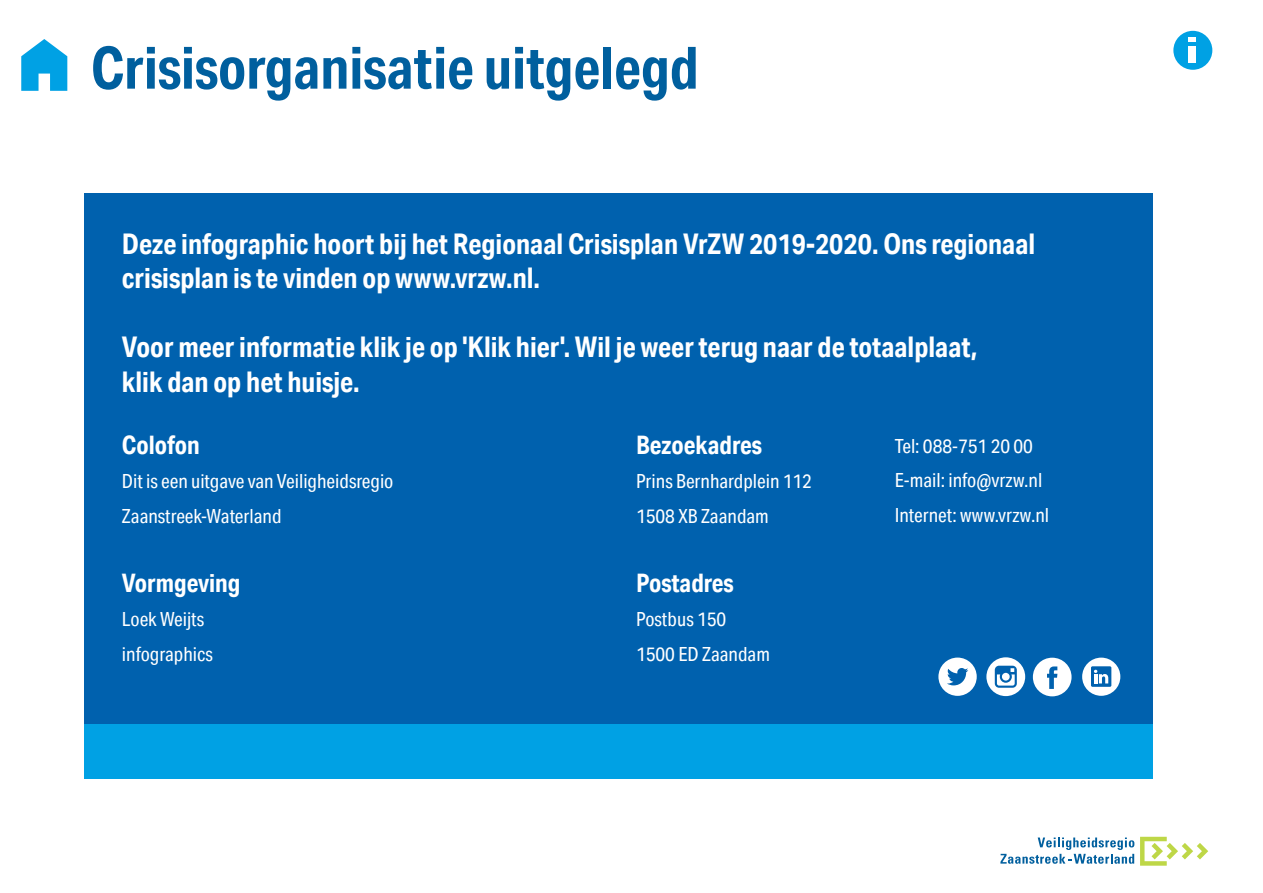
<style>
.page{position:relative;width:1263px;height:893px;background:#fff}
.page>*{position:absolute;margin:0;border:0;box-sizing:border-box;transform-origin:0 0}
.t1{font:700 58.5px "Aktiv Grotesk Cd";color:#005f9e}
.t2{font:700 28.5px/34.5px "Aktiv Grotesk Cd";color:#fff}
.t3{font:700 25.5px "Aktiv Grotesk Cd";color:#fff}
.t4{font:19.5px/34.5px "Aktiv Grotesk Cd";color:#fff}
</style>
<div class="page">
<svg style="left:1140px;top:837px;width:68px;height:29px"></svg>
<svg style="left:1000px;top:837px;width:134px;height:27px"></svg>
<div style="left:84px;top:193px;width:1069px;height:531px;background:#0061ae"></div>
<div style="left:84px;top:724px;width:1068px;height:54px;background:#00a1e4"></div>
<svg style="left:1082px;top:658px;width:38px;height:38px"></svg>
<svg style="left:938px;top:658px;width:39px;height:38px"></svg>
<svg style="left:986px;top:657px;width:39px;height:39px"></svg>
<svg style="left:1033px;top:658px;width:38px;height:38px"></svg>
<svg style="left:21px;top:39px;width:46px;height:52px"></svg>
<div style="left:1173px;top:31px;width:39px;height:39px;background:#00a1e4;border-radius:50%"></div>
<div style="left:1188px;top:46px;width:8px;height:16px;background:#fff"></div>
<svg style="left:1188px;top:38px;width:8px;height:4px"></svg>
<h1 class="t1" style="left:91px;top:32px;width:609px">Crisisorganisatie uitgelegd</h1>
<p class="t2" style="left:122px;top:226px;width:915px">Deze infographic hoort bij het Regionaal Crisisplan VrZW 2019-2020. Ons regionaal crisisplan is te vinden op www.vrzw.nl.</p>
<p class="t2" style="left:122px;top:330px;width:857px">Voor meer informatie klik je op 'Klik hier'. Wil je weer terug naar de totaalplaat, klik dan op het huisje.</p>
<p class="t3" style="left:122px;top:429px;width:79px">Colofon</p>
<p class="t4" style="left:122px;top:464px;width:273px">Dit is een uitgave van Veiligheidsregio<br>Zaanstreek-Waterland</p>
<p class="t3" style="left:122px;top:567px;width:120px">Vormgeving</p>
<p class="t4" style="left:122px;top:602px;width:92px">Loek Weijts infographics</p>
<p class="t3" style="left:636px;top:429px;width:127px">Bezoekadres</p>
<p class="t4" style="left:636px;top:464px;width:177px">Prins Bernhardplein 112<br>1508 XB Zaandam</p>
<p class="t3" style="left:636px;top:567px;width:99px">Postadres</p>
<p class="t4" style="left:636px;top:602px;width:135px">Postbus 150<br>1500 ED Zaandam</p>
<p class="t4" style="left:895px;top:428px;width:156px">Tel: 088-751 20 00<br>E-mail: info@vrzw.nl<br>Internet: www.vrzw.nl</p>
</div>
